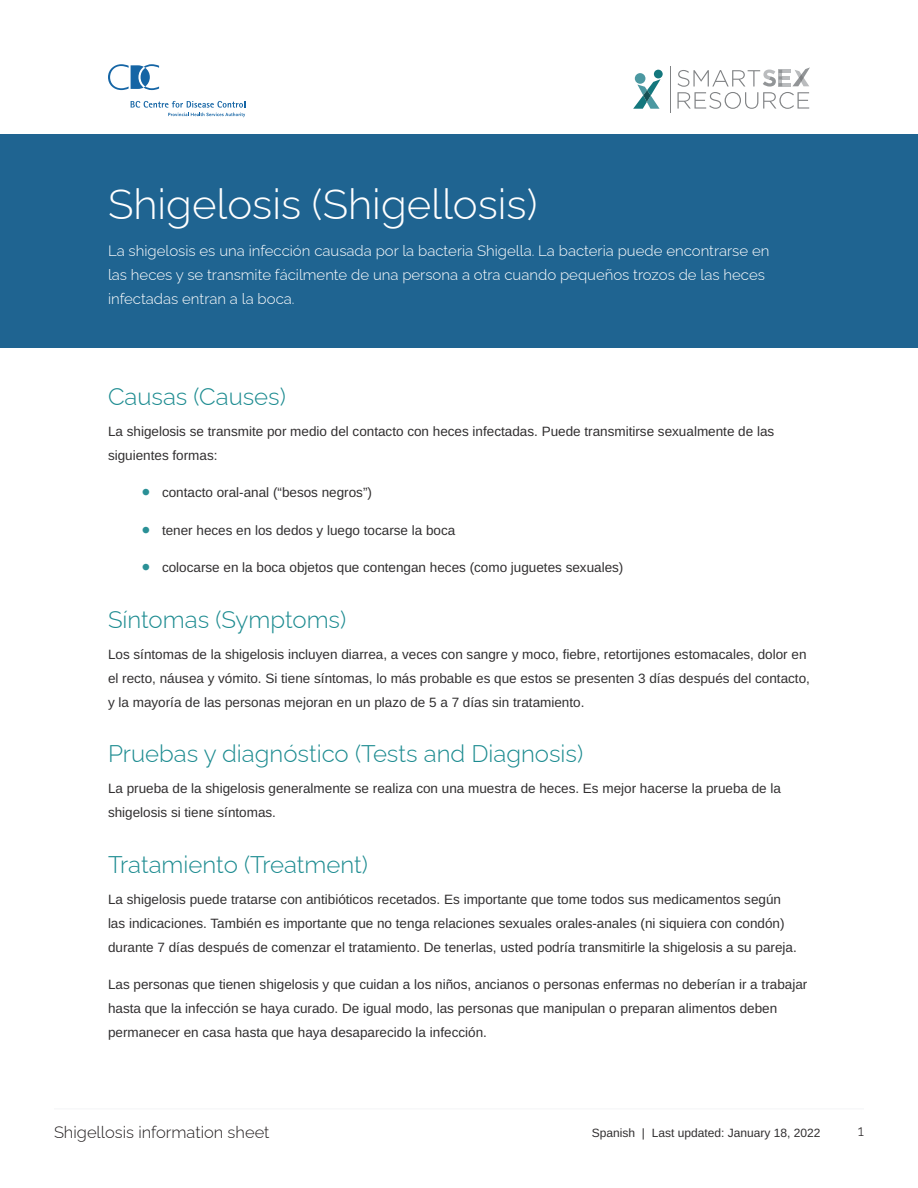
<style>
.page{position:relative;width:918px;height:1188px;background:#fff}
.page>*{position:absolute;margin:0;border:0;box-sizing:border-box;transform-origin:0 0}
.t1{font:300 42px "Raleway";color:#fff}
.t2{font:300 24px "Raleway";color:#1c8b90}
.t3{font:300 16.5px "Raleway";color:#231f20}
.t4{font:300 15px/24px "Raleway";color:#fff}
.t5{font:300 15px "Raleway";color:#231f20}
.t6{font:13.5px/24px "Arimo";color:#312f30}
.t7{font:12px "Arimo";color:#312f30}
.s1{font-size:24px;color:#2a9096}
</style>
<div class="page">
<div style="left:654px;top:70px;width:9px;height:8px;background:#13777d;border-radius:4px"></div>
<div style="left:635px;top:73px;width:10px;height:11px;background:#4b98a1;border-radius:5px"></div>
<svg style="left:633px;top:79px;width:28px;height:30px"></svg>
<hr style="left:670px;top:66px;width:1px;height:46px;background:#808284">
<svg style="left:677px;top:67px;width:133px;height:42px"></svg>
<svg style="left:131px;top:101px;width:114px;height:16px"></svg>
<svg style="left:108px;top:64px;width:51px;height:26px"></svg>
<hr style="left:54px;top:1108px;width:810px;height:2px;background:#f7f8f9">
<div style="left:0;top:134px;width:918px;height:214px;background:#1f6491"></div>
<h1 class="t1" style="left:108px;top:170px;width:431px">Shigelosis (Shigellosis)</h1>
<p class="t4" style="left:108px;top:237px;width:663px">La shigelosis es una infección causada por la bacteria Shigella. La bacteria puede encontrarse en las heces y se transmite fácilmente de una persona a otra cuando pequeños trozos de las heces infectadas entran a la boca.</p>
<h2 class="t2" style="left:108px;top:377px;width:179px">Causas (Causes)</h2>
<p class="t6" style="left:108px;top:419px;width:668px">La shigelosis se transmite por medio del contacto con heces infectadas. Puede transmitirse sexualmente de las siguientes formas:</p>
<p class="t6" style="left:142px;top:481px;width:232px"><span class="s1">•</span> contacto oral-anal (“besos negros”)</p>
<p class="t6" style="left:142px;top:518px;width:315px"><span class="s1">•</span> tener heces en los dedos y luego tocarse la boca</p>
<p class="t6" style="left:142px;top:556px;width:483px"><span class="s1">•</span> colocarse en la boca objetos que contengan heces (como juguetes sexuales)</p>
<h2 class="t2" style="left:108px;top:600px;width:240px">Síntomas (Symptoms)</h2>
<p class="t6" style="left:108px;top:642px;width:704px">Los síntomas de la shigelosis incluyen diarrea, a veces con sangre y moco, fiebre, retortijones estomacales, dolor en el recto, náusea y vómito. Si tiene síntomas, lo más probable es que estos se presenten 3 días después del contacto, y la mayoría de las personas mejoran en un plazo de 5 a 7 días sin tratamiento.</p>
<h2 class="t2" style="left:108px;top:735px;width:477px">Pruebas y diagnóstico (Tests and Diagnosis)</h2>
<p class="t6" style="left:108px;top:777px;width:675px">La prueba de la shigelosis generalmente se realiza con una muestra de heces. Es mejor hacerse la prueba de la shigelosis si tiene síntomas.</p>
<h2 class="t2" style="left:108px;top:845px;width:262px">Tratamiento (Treatment)</h2>
<p class="t6" style="left:108px;top:887px;width:690px">La shigelosis puede tratarse con antibióticos recetados. Es importante que tome todos sus medicamentos según las indicaciones. También es importante que no tenga relaciones sexuales orales-anales (ni siquiera con condón) durante 7 días después de comenzar el tratamiento. De tenerlas, usted podría transmitirle la shigelosis a su pareja.</p>
<p class="t6" style="left:108px;top:973px;width:701px">Las personas que tienen shigelosis y que cuidan a los niños, ancianos o personas enfermas no deberían ir a trabajar hasta que la infección se haya curado. De igual modo, las personas que manipulan o preparan alimentos deben permanecer en casa hasta que haya desaparecido la infección.</p>
<p class="t3" style="left:54px;top:1119px;width:217px">Shigellosis information sheet</p>
<p class="t7" style="left:592px;top:1125px;width:230px">Spanish | Last updated: January 18, 2022</p>
<p class="t5" style="left:858px;top:1119px;width:8px">1</p>
</div>
